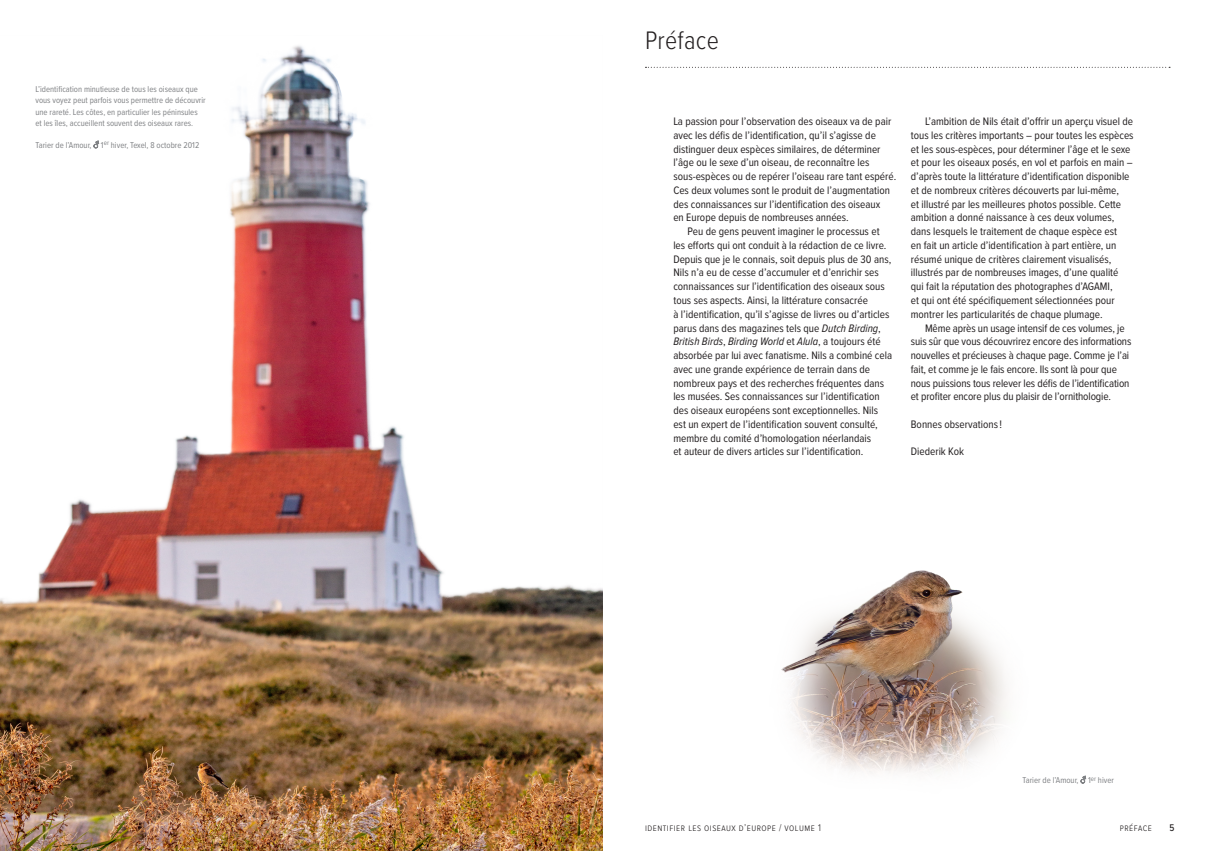
<style>
.page{position:relative;width:1205px;height:851px;background:#fff}
.page>*{position:absolute;margin:0;border:0;box-sizing:border-box;transform-origin:0 0}
.Intro_Kop{font:300 26.25px "Proxima Nova Cond";color:#231f20}
.TEKST_2k{font:11.25px/13.8px "Proxima Nova Cond";color:#231f20}
.TEKST_2k_-10{font:11.25px/13.8px "Proxima Nova Cond";letter-spacing:-.01em;color:#231f20}
.Page_running_title{font:300 10px "Proxima Nova Cond";letter-spacing:.05em;color:#231f20}
.t1{font:500 10px "Proxima Nova Cond";color:#231f20}
.Tekst_soortnaam_klein{font:8.75px/11.2px "Proxima Nova Cond";color:#808285}
.s1{font-family:"Times New Roman";font-weight:700;font-size:7.5px}
.s2{font-style:italic}
</style>
<div class="page">
<svg style="left:645px;top:67px;width:525px;height:1px"></svg>
<img style="left:781px;top:570px;width:226px;height:203px">
<img style="left:0;top:45px;width:602px;height:805px">
<p class="Tekst_soortnaam_klein" style="left:35px;top:83px;width:172px">L’identification minutieuse de tous les oiseaux que vous voyez peut parfois vous permettre de découvrir une rareté. Les côtes, en particulier les péninsules et les îles, accueillent souvent des oiseaux rares.</p>
<p class="Tekst_soortnaam_klein" style="left:35px;top:139px;width:165px">Tarier de l’Amour, <span class="s1">♂</span> 1<sup>er</sup> hiver, Texel, 8 octobre 2012</p>
<p class="Intro_Kop" style="left:645px;top:21px;width:75px">Préface</p>
<p class="TEKST_2k" style="left:673px;top:114px;width:224px">La passion pour l’observation des oiseaux va de pair avec les défis de l’identification, qu’il s’agisse de distinguer deux espèces similaires, de déterminer l’âge ou le sexe d’un oiseau, de reconnaître les sous-espèces ou de repérer l’oiseau rare tant espéré.<br>Ces deux volumes sont le produit de l’augmentation des connaissances sur l’identification des oiseaux<br>en Europe depuis de nombreuses années.</p>
<p class="TEKST_2k" style="left:673px;top:224px;width:220px;text-indent:14px">Peu de gens peuvent imaginer le processus et les efforts qui ont conduit à la rédaction de ce livre.<br>Depuis que je le connais, soit depuis plus de 30 ans, Nils n’a eu de cesse d’accumuler et d’enrichir ses connaissances sur l’identification des oiseaux sous tous ses aspects. Ainsi, la littérature consacrée<br>à l’identification, qu’il s’agisse de livres ou d’articles parus dans des magazines tels que <span class="s2">Dutch Birding</span>, <span class="s2">British Birds</span>, <span class="s2">Birding World</span> et <span class="s2">Alula</span>, a toujours été absorbée par lui avec fanatisme. Nils a combiné cela avec une grande expérience de terrain dans de nombreux pays et des recherches fréquentes dans les musées. Ses connaissances sur l’identification des oiseaux européens sont exceptionnelles. Nils est un expert de l’identification souvent consulté, membre du comité d’homologation néerlandais<br>et auteur de divers articles sur l’identification.</p>
<p class="TEKST_2k" style="left:911px;top:114px;width:224px;text-indent:14px">L’ambition de Nils était d’offrir un aperçu visuel de tous les critères importants – pour toutes les espèces et les sous-espèces, pour déterminer l’âge et le sexe et pour les oiseaux posés, en vol et parfois en main – d’après toute la littérature d’identification disponible et de nombreux critères découverts par lui-même,<br>et illustré par les meilleures photos possible. Cette ambition a donné naissance à ces deux volumes, dans lesquels le traitement de chaque espèce est<br>en fait un article d’identification à part entière, un résumé unique de critères clairement visualisés, illustrés par de nombreuses images, d’une qualité qui fait la réputation des photographes d’AGAMI,<br>et qui ont été spécifiquement sélectionnées pour montrer les particularités de chaque plumage.</p>
<p class="TEKST_2k_-10" style="left:911px;top:320px;width:222px;text-indent:14px">Même après un usage intensif de ces volumes, je suis sûr que vous découvrirez encore des informations nouvelles et précieuses à chaque page. Comme je l’ai fait, et comme je le fais encore. Ils sont là pour que nous puissions tous relever les défis de l’identification et profiter encore plus du plaisir de l’ornithologie.</p>
<p class="TEKST_2k" style="left:911px;top:416px;width:93px">Bonnes observations !</p>
<p class="TEKST_2k" style="left:911px;top:444px;width:55px">Diederik Kok</p>
<p class="Tekst_soortnaam_klein" style="left:1022px;top:774px;width:93px">Tarier de l’Amour, <span class="s1">♂</span> 1<sup>er</sup> hiver</p>
<p class="Page_running_title" style="left:645px;top:820px;width:177px">identifier les oiseaux d’Europe / volume 1</p>
<p class="Page_running_title" style="left:1120px;top:820px;width:33px">Préface</p>
<p class="t1" style="left:1169px;top:820px;width:7px">5</p>
</div>
